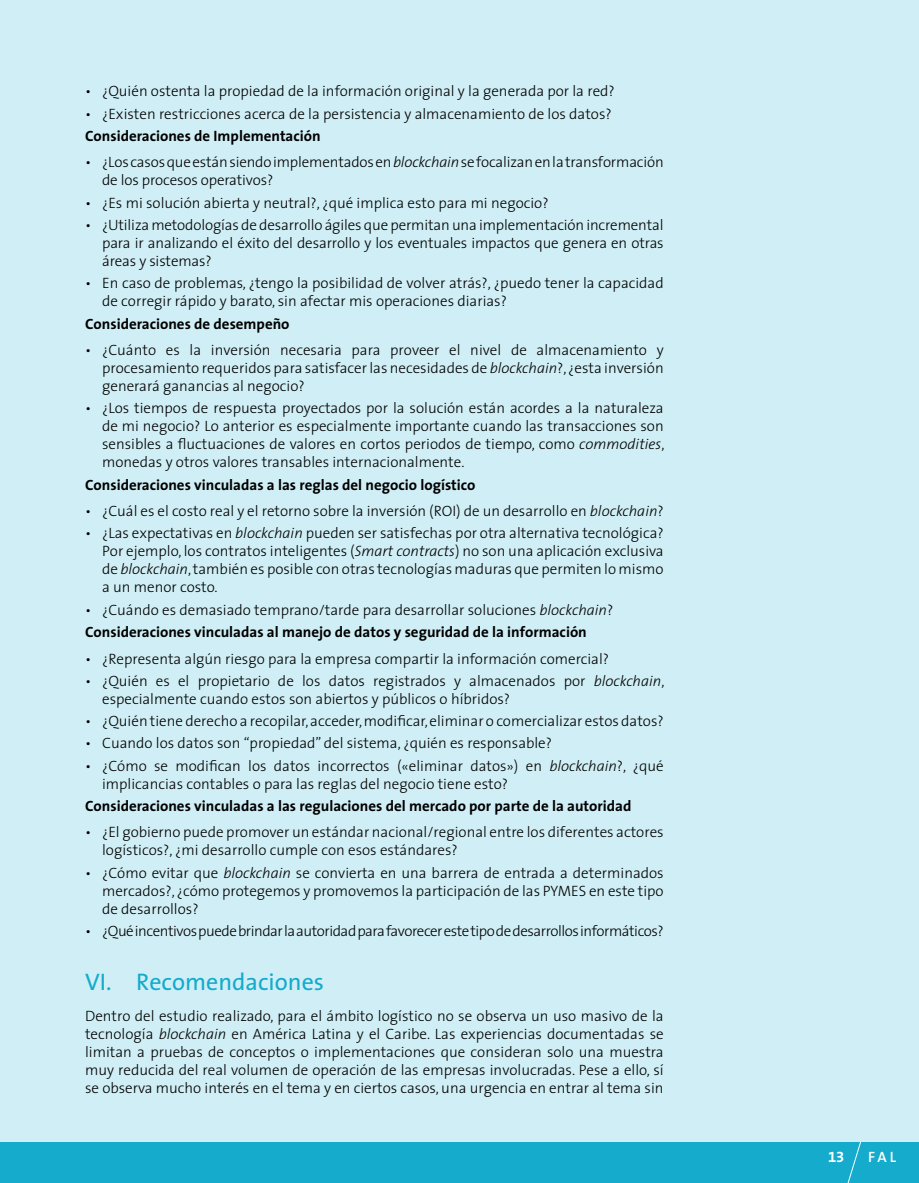
<style>
.page{position:relative;width:919px;height:1183px;background:#fff}
.page>*{position:absolute;margin:0;border:0;box-sizing:border-box;transform-origin:0 0}
.t1{font:24px "The Sans";color:#14abcc}
.t2{font:300 15px/18px "The Sans";color:#000;text-align:justify}
.t3{font:700 15px/22.2px "The Sans";color:#000}
.t4{font:300 15px "The Sans";letter-spacing:-.03em;color:#000}
.t5{font:600 15px "The Sans";color:#fff}
.t6{font:15px "The Sans Bold Expert";color:#fff}
.s1{font-style:italic}
.s2{font-weight:300}
.s3{font-weight:300;font-style:italic}
</style>
<div class="page">
<div style="left:0;top:0;width:918px;height:1182px;background:#d0eef5"></div>
<div style="left:0;top:1141px;width:918px;height:41px;background:#14abcc"></div>
<svg style="left:846px;top:1141px;width:15px;height:41px"></svg>
<p class="t2" style="left:85px;top:82px;width:531px">• ¿Quién ostenta la propiedad de la información original y la generada por la red?</p>
<p class="t2" style="left:85px;top:104px;width:528px">• ¿Existen restricciones acerca de la persistencia y almacenamiento de los datos?</p>
<p class="t3" style="left:85px;top:124px;width:237px">Consideraciones de Implementación</p>
<p class="t2" style="left:102px;top:153px;width:563px;text-indent:-17px">• ¿Los casos que están siendo implementados en <span class="s1">blockchain</span> se focalizan en la transformación de los procesos operativos?</p>
<p class="t2" style="left:85px;top:193px;width:465px">• ¿Es mi solución abierta y neutral?, ¿qué implica esto para mi negocio?</p>
<p class="t2" style="left:102px;top:215px;width:563px;text-indent:-17px">• ¿Utiliza metodologías de desarrollo ágiles que permitan una implementación incremental para ir analizando el éxito del desarrollo y los eventuales impactos que genera en otras áreas y sistemas?</p>
<p class="t2" style="left:102px;top:273px;width:563px;text-indent:-17px">• En caso de problemas, ¿tengo la posibilidad de volver atrás?, ¿puedo tener la capacidad de corregir rápido y barato, sin afectar mis operaciones diarias?</p>
<p class="t3" style="left:85px;top:312px;width:206px">Consideraciones de desempeño</p>
<p class="t2" style="left:102px;top:340px;width:563px;text-indent:-17px">• ¿Cuánto es la inversión necesaria para proveer el nivel de almacenamiento y procesamiento requeridos para satisfacer las necesidades de <span class="s1">blockchain</span>?, ¿esta inversión generará ganancias al negocio?</p>
<p class="t2" style="left:102px;top:398px;width:564px;text-indent:-17px">• ¿Los tiempos de respuesta proyectados por la solución están acordes a la naturaleza de mi negocio? Lo anterior es especialmente importante cuando las transacciones son sensibles a fluctuaciones de valores en cortos periodos de tiempo, como <span class="s1">commodities</span>, monedas y otros valores transables internacionalmente.</p>
<p class="t3" style="left:85px;top:473px;width:392px">Consideraciones vinculadas a las reglas del negocio logístico</p>
<p class="t2" style="left:85px;top:501px;width:580px">• ¿Cuál es el costo real y el retorno sobre la inversión (ROI) de un desarrollo en <span class="s1">blockchain</span>?</p>
<p class="t2" style="left:102px;top:523px;width:563px;text-indent:-17px">• ¿Las expectativas en <span class="s1">blockchain</span> pueden ser satisfechas por otra alternativa tecnológica?<br>Por ejemplo, los contratos inteligentes (<span class="s1">Smart contracts</span>) no son una aplicación exclusiva de <span class="s1">blockchain</span>, también es posible con otras tecnologías maduras que permiten lo mismo a un menor costo.</p>
<p class="t3" style="left:85px;top:598px;width:529px"><span class="s2">• ¿Cuándo es demasiado temprano/tarde para desarrollar soluciones</span> <span class="s3">blockchain</span><span class="s2">?<br></span>Consideraciones vinculadas al manejo de datos y seguridad de la información</p>
<p class="t2" style="left:85px;top:648px;width:525px">• ¿Representa algún riesgo para la empresa compartir la información comercial?</p>
<p class="t2" style="left:102px;top:671px;width:564px;text-indent:-17px">• ¿Quién es el propietario de los datos registrados y almacenados por <span class="s1">blockchain</span>, especialmente cuando estos son abiertos y públicos o híbridos?</p>
<p class="t2" style="left:85px;top:711px;width:580px">• ¿Quién tiene derecho a recopilar, acceder, modificar, eliminar o comercializar estos datos?</p>
<p class="t2" style="left:85px;top:733px;width:468px">• Cuando los datos son “propiedad” del sistema, ¿quién es responsable?</p>
<p class="t2" style="left:102px;top:755px;width:563px;text-indent:-17px">• ¿Cómo se modifican los datos incorrectos («eliminar datos») en <span class="s1">blockchain</span>?, ¿qué implicancias contables o para las reglas del negocio tiene esto?</p>
<p class="t3" style="left:85px;top:794px;width:548px">Consideraciones vinculadas a las regulaciones del mercado por parte de la autoridad</p>
<p class="t2" style="left:102px;top:822px;width:563px;text-indent:-17px">• ¿El gobierno puede promover un estándar nacional/regional entre los diferentes actores logísticos?, ¿mi desarrollo cumple con esos estándares?</p>
<p class="t2" style="left:102px;top:862px;width:563px;text-indent:-17px">• ¿Cómo evitar que <span class="s1">blockchain</span> se convierta en una barrera de entrada a determinados mercados?, ¿cómo protegemos y promovemos la participación de las PYMES en este tipo de desarrollos?</p>
<p class="t4" style="left:85px;top:918px;width:580px">• ¿Qué incentivos puede brindar la autoridad para favorecer este tipo de desarrollos informáticos?</p>
<h1 class="t1" style="left:85px;top:962px;width:240px">VI. Recomendaciones</h1>
<p class="t2" style="left:85px;top:1006px;width:580px">Dentro del estudio realizado, para el ámbito logístico no se observa un uso masivo de la tecnología <span class="s1">blockchain</span> en América Latina y el Caribe. Las experiencias documentadas se limitan a pruebas de conceptos o implementaciones que consideran solo una muestra muy reducida del real volumen de operación de las empresas involucradas. Pese a ello, sí se observa mucho interés en el tema y en ciertos casos, una urgencia en entrar al tema sin</p>
<p class="t6" style="left:828px;top:1143px;width:18px">13</p>
<p class="t5" style="left:868px;top:1143px;width:29px">FAL</p>
</div>
